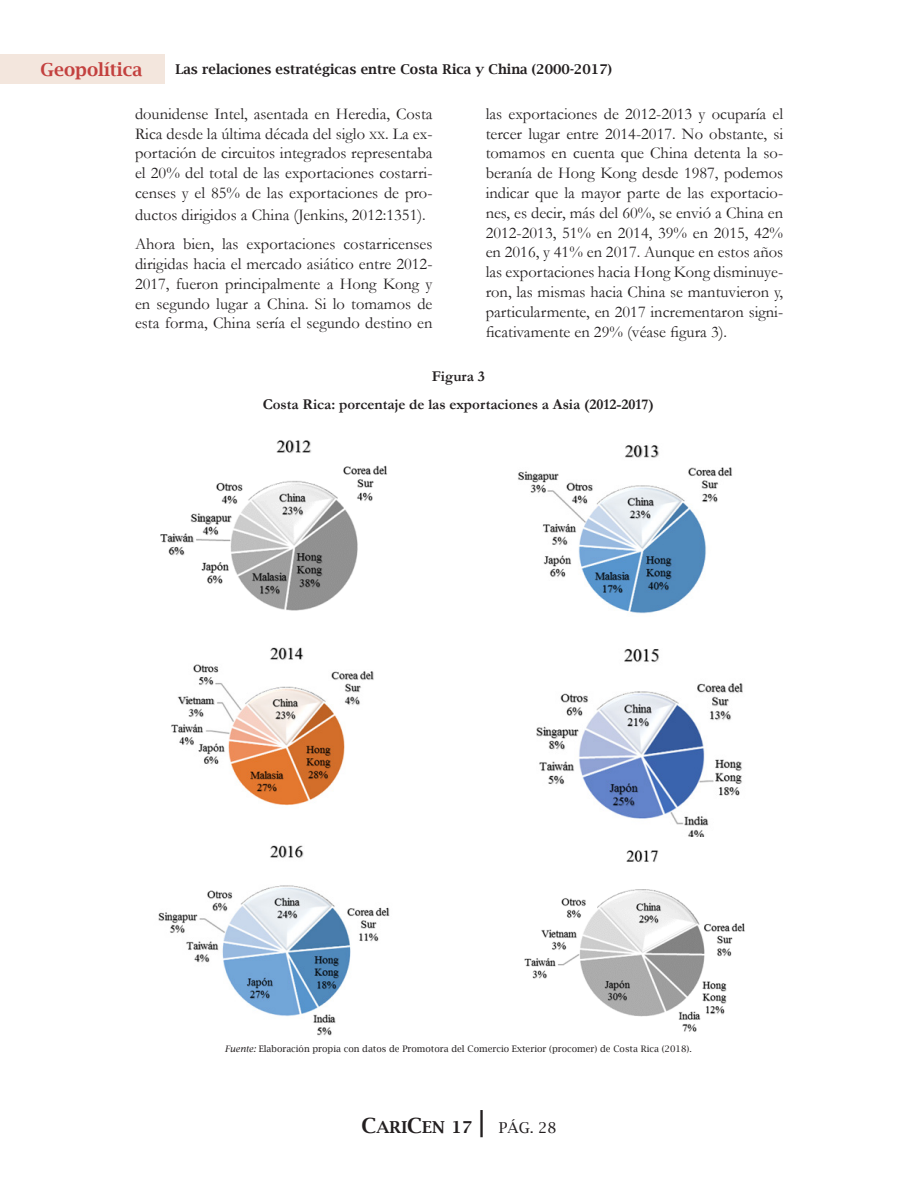
<style>
.page{position:relative;width:918px;height:1188px;background:#fff}
.page>*{position:absolute;margin:0;border:0;box-sizing:border-box;transform-origin:0 0}
.t1{font:600 18px "Lucida Bright";color:#c3413f}
.cont_y_editorial{font:16.5px/19.8px "Garamond";color:#231f20;text-align:justify}
.t2{font:600 16.5px "Lucida Bright";color:#231f20}
.tit_img{font:700 15px "Garamond";color:#231f20}
.t3{font:600 13.5px "Lucida Bright";color:#231f20}
.credito_img{font:9px "Lucida Bright";color:#231f20}
.s1{font-size:11.55px}
.s2{font-style:italic}
.s3{font-size:21px}
.s4{font-size:30px}
.s5{font-weight:400;font-size:15px}
</style>
<div class="page">
<div style="left:0;top:54px;width:165px;height:30px;background:#f3e6dd"></div>
<img style="left:160px;top:440px;width:227px;height:171px">
<img style="left:518px;top:445px;width:215px;height:169px">
<img style="left:171px;top:647px;width:203px;height:159px">
<img style="left:158px;top:845px;width:232px;height:191px">
<img style="left:536px;top:648px;width:207px;height:189px">
<img style="left:524px;top:850px;width:221px;height:182px">
<p class="t1" style="left:40px;top:59px;width:103px">Geopolítica</p>
<p class="t3" style="left:176px;top:62px;width:438px">Las relaciones estratégicas entre Costa Rica y China (2000-2017)</p>
<p class="cont_y_editorial" style="left:135px;top:103px;width:299px">dounidense Intel, asentada en Heredia, Costa Rica desde la última década del siglo <span class="s1">xx</span>. La ex&shy;portación de circuitos integrados representaba el 20% del total de las exportaciones costarri&shy;censes y el 85% de las exportaciones de pro-</p>
<p class="cont_y_editorial" style="left:135px;top:204px;width:292px">ductos dirigidos a China (Jenkins, 2012:1351).</p>
<p class="cont_y_editorial" style="left:135px;top:234px;width:299px">Ahora bien, las exportaciones costarricenses dirigidas hacia el mercado asiático entre 2012- 2017, fueron principalmente a Hong Kong y en segundo lugar a China. Si lo tomamos de esta forma, China sería el segundo destino en</p>
<p class="cont_y_editorial" style="left:486px;top:103px;width:299px">las exportaciones de 2012-2013 y ocuparía el tercer lugar entre 2014-2017. No obstante, si tomamos en cuenta que China detenta la so&shy;beranía de Hong Kong desde 1987, podemos indicar que la mayor parte de las exportacio&shy;nes, es decir, más del 60%, se envió a China en 2012-2013, 51% en 2014, 39% en 2015, 42% en 2016, y 41% en 2017. Aunque en estos años las exportaciones hacia Hong Kong disminuye&shy;ron, las mismas hacia China se mantuvieron y, particularmente, en 2017 incrementaron signi&shy;ficativamente en 29% (véase figura 3).</p>
<p class="tit_img" style="left:432px;top:366px;width:54px">Figura 3</p>
<p class="tit_img" style="left:263px;top:394px;width:393px">Costa Rica: porcentaje de las exportaciones a Asia (2012-2017)</p>
<p class="credito_img" style="left:225px;top:1044px;width:468px"><span class="s2">Fuente:</span> Elaboración propia con datos de Promotora del Comercio Exterior (procomer) de Costa Rica (2018).</p>
<p class="t2" style="left:362px;top:1118px;width:196px"><span class="s3">C</span>ARI<span class="s3">C</span>EN 17 <span class="s4">|</span> <span class="s5">PÁG. 28</span></p>
</div>
